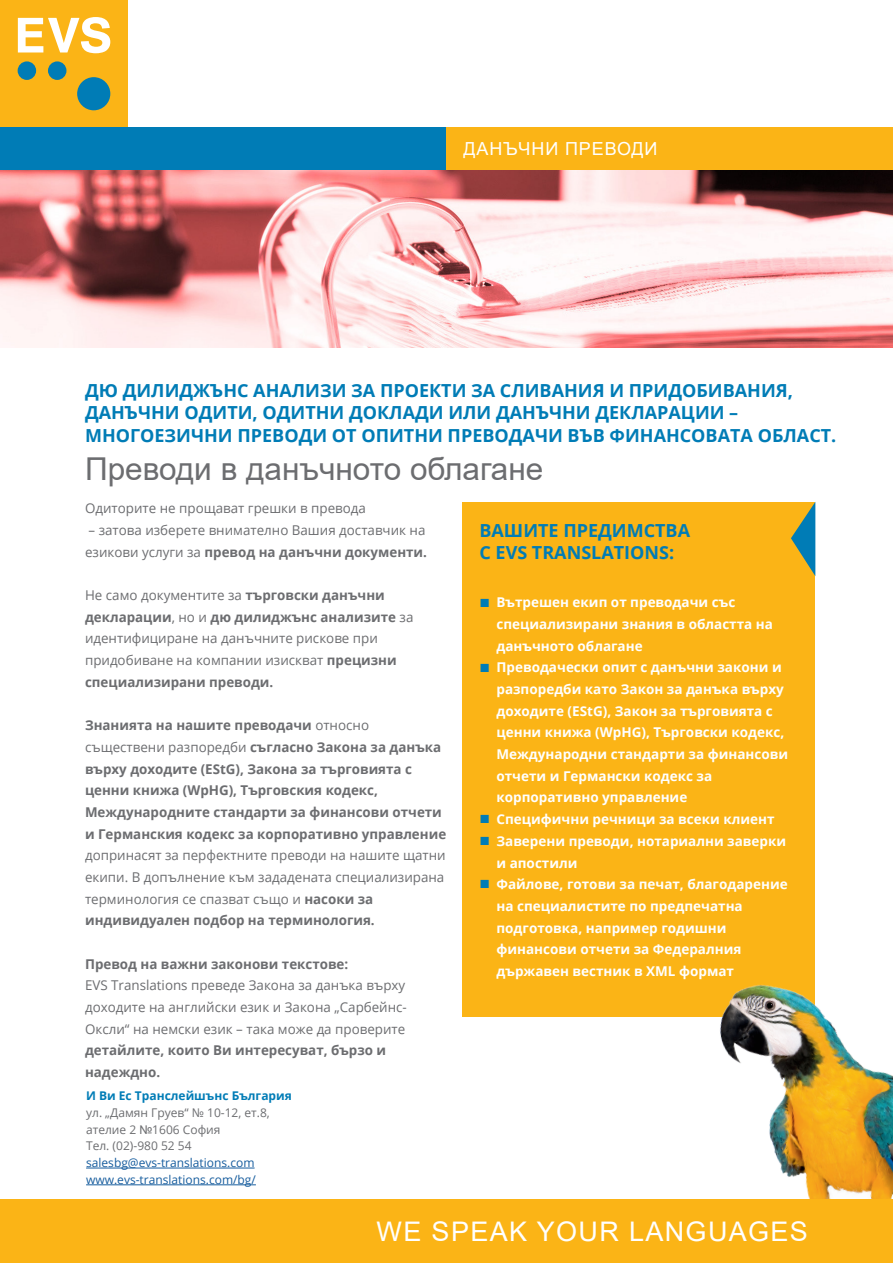
<style>
.page{position:relative;width:893px;height:1263px;background:#fff}
.page>*{position:absolute;margin:0;border:0;box-sizing:border-box;transform-origin:0 0}
.t1{font:31.5px "Arial";color:#6c6d70}
.t2{font:27px "Arial";letter-spacing:.05em;color:#fff}
.t3{font:700 18px/22.5px "Open Sans";color:#007cb6}
.t4{font:18px "Arial";letter-spacing:.05em;color:#fff}
.t5{font:13.5px/21.8px "Open Sans";color:#6c6d70}
.t6{font:700 13.5px/21.8px "Open Sans";color:#fff}
.t7{font:700 13.5px/21.8px "Open Sans";color:#6c6d70}
.t8{font:12px/16.8px "Open Sans";color:#6c6d70}
.t9{font:12px/16.8px "Open Sans";color:#175d9e}
.t10{font:700 12px "Open Sans";color:#007cb6}
.s1{font-weight:700}
.s2{font-weight:400}
.s3{font-family:"Arial"}
.s4{font-family:"Arial";font-weight:400;font-size:17.55px;color:#007cb6}
</style>
<div class="page">
<div style="left:462px;top:502px;width:353px;height:514px;background:#fbb416"></div>
<img style="left:0;top:170px;width:893px;height:177px">
<svg style="left:791px;top:502px;width:24px;height:74px"></svg>
<hr style="left:86px;top:1168px;width:169px;height:1px;background:#175d9e">
<hr style="left:86px;top:1184px;width:170px;height:1px;background:#175d9e">
<img style="left:642px;top:984px;width:251px;height:215px">
<div style="left:0;top:1199px;width:893px;height:64px;background:#fbb416"></div>
<div style="left:0;top:0;width:128px;height:128px;background:#fbb416"></div>
<svg style="left:18px;top:17px;width:92px;height:36px"></svg>
<div style="left:77px;top:77px;width:33px;height:33px;background:#007cb6;border-radius:50%"></div>
<div style="left:48px;top:61px;width:18px;height:19px;background:#007cb6;border-radius:50%"></div>
<div style="left:18px;top:61px;width:18px;height:19px;background:#007cb6;border-radius:50%"></div>
<div style="left:0;top:128px;width:446px;height:42px;background:#007cb6"></div>
<div style="left:446px;top:128px;width:447px;height:42px;background:#fbb416"></div>
<h3 class="t4" style="left:463px;top:137px;width:196px">ДАНЪЧНИ ПРЕВОДИ</h3>
<h3 class="t3" style="left:85px;top:378px;width:753px">ДЮ ДИЛИДЖЪНС АНАЛИЗИ ЗА ПРОЕКТИ ЗА СЛИВАНИЯ И ПРИДОБИВАНИЯ,<br>ДАНЪЧНИ ОДИТИ, ОДИТНИ ДОКЛАДИ ИЛИ ДАНЪЧНИ ДЕКЛАРАЦИИ –<br>МНОГОЕЗИЧНИ ПРЕВОДИ ОТ ОПИТНИ ПРЕВОДАЧИ ВЪВ ФИНАНСОВАТА ОБЛАСТ.</h3>
<h1 class="t1" style="left:85px;top:447px;width:460px">Преводи в данъчното облагане</h1>
<p class="t5" style="left:85px;top:497px;width:282px">Одиторите не прощават грешки в превода</p>
<p class="t5" style="left:85px;top:519px;width:343px">– затова изберете внимателно Вашия доставчик на езикови услуги за <span class="s1">превод на данъчни документи.</span></p>
<p class="t5" style="left:85px;top:584px;width:330px">Не само документите за <span class="s1">търговски данъчни декларации</span>, но и <span class="s1">дю дилиджънс анализите</span> за идентифициране на данъчните рискове при придобиване на компании изискват <span class="s1">прецизни специализирани преводи.</span></p>
<p class="t7" style="left:85px;top:714px;width:363px">Знанията на нашите преводачи <span class="s2">относно съществени разпоредби</span> съгласно Закона за данъка върху доходите (EStG), Закона за търговията с ценни книжа (WpHG), Търговския кодекс, Международните стандарти за финансови отчети и Германския кодекс за корпоративно управление</p>
<p class="t5" style="left:85px;top:844px;width:362px">допринасят за перфектните преводи на нашите щатни екипи. В допълнение към зададената специализирана терминология се спазват също и <span class="s1">насоки за индивидуален подбор на терминология.</span></p>
<p class="t7" style="left:85px;top:952px;width:265px">Превод на важни законови текстове:</p>
<p class="t5" style="left:85px;top:974px;width:323px;text-align:justify">EVS Translations преведе Закона за данъка върху доходите на английски език и Закона „Сарбейнс-Оксли“ на немски език – така може да проверите</p>
<p class="t7" style="left:85px;top:1039px;width:303px">детайлите, които Ви интересуват, бързо и надеждно.</p>
<p class="t10" style="left:86px;top:1087px;width:207px">И Ви Ес Транслейшънс България</p>
<p class="t8" style="left:86px;top:1104px;width:185px">ул. „Дамян Груев“ № 10-12, ет.8, ателие 2 <span class="s3">№</span>1606 София<br>Тел. (02)-980 52 54</p>
<p class="t9" style="left:86px;top:1154px;width:171px">salesbg@evs-translations.com www.evs-translations.com/bg/</p>
<h3 class="t3" style="left:479px;top:519px;width:212px">ВАШИТЕ ПРЕДИМСТВА<br>С EVS TRANSLATIONS:</h3>
<p class="t6" style="left:496px;top:591px;width:278px;text-indent:-17px"><span class="s4">■</span> Вътрешен екип от преводачи със специализирани знания в областта на данъчното облагане</p>
<p class="t6" style="left:496px;top:656px;width:293px;text-indent:-17px"><span class="s4">■</span> Преводачески опит с данъчни закони и разпоредби като Закон за данъка върху доходите (EStG), Закон за търговията с ценни книжа (WpHG), Търговски кодекс, Международни стандарти за финансови отчети и Германски кодекс за корпоративно управление</p>
<p class="t6" style="left:479px;top:808px;width:297px"><span class="s4">■</span> Специфични речници за всеки клиент</p>
<p class="t6" style="left:496px;top:830px;width:291px;text-indent:-17px"><span class="s4">■</span> Заверени преводи, нотариални заверки и апостили</p>
<p class="t6" style="left:496px;top:873px;width:293px;text-indent:-17px"><span class="s4">■</span> Файлове, готови за печат, благодарение на специалистите по предпечатна подготовка, например годишни финансови отчети за Федералния държавен вестник в XML формат</p>
<h2 class="t2" style="left:377px;top:1213px;width:433px">WE SPEAK YOUR LANGUAGES</h2>
</div>
